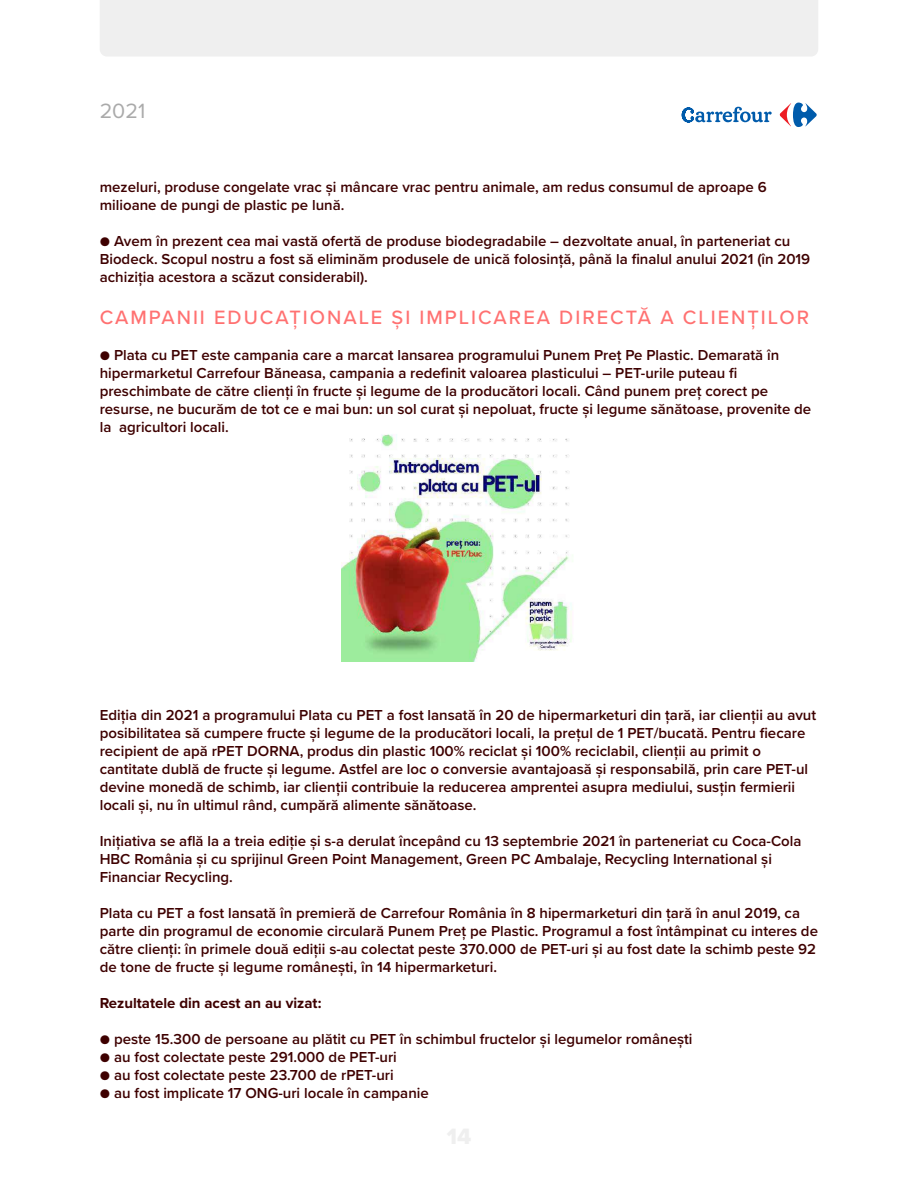
<style>
.page{position:relative;width:918px;height:1188px;background:#fff}
.page>*{position:absolute;margin:0;border:0;box-sizing:border-box;transform-origin:0 0}
.t1{font:21.45px "Proxima Nova";color:#aaa}
.t2{font:500 20px "Proxima Nova";letter-spacing:.1em;color:#ff7171}
.t3{font:600 15px/18px "Proxima Nova";color:#3e0000}
.t4{font:700 15px "Proxima Nova";color:#3e0000}
</style>
<div class="page">
<div style="left:100px;top:0;width:718px;height:56px;background:#efefef"></div>
<svg style="left:780px;top:103px;width:37px;height:24px"></svg>
<svg style="left:682px;top:107px;width:90px;height:15px"></svg>
<img style="left:341px;top:434px;width:232px;height:228px">
<h1 class="t1" style="left:100px;top:95px;width:47px">2021</h1>
<p class="t3" style="left:100px;top:177px;width:668px">mezeluri, produse congelate vrac și mâncare vrac pentru animale, am redus consumul de aproape 6 milioane de pungi de plastic pe lună.</p>
<p class="t3" style="left:100px;top:231px;width:712px">● Avem în prezent cea mai vastă ofertă de produse biodegradabile – dezvoltate anual, în parteneriat cu<br>Biodeck. Scopul nostru a fost să eliminăm produsele de unică folosință, până la finalul anului 2021 (în 2019 achiziția acestora a scăzut considerabil).</p>
<h2 class="t2" style="left:100px;top:302px;width:711px">CAMPANII EDUCAȚIONALE ȘI IMPLICAREA DIRECTĂ A CLIENȚILOR</h2>
<p class="t3" style="left:100px;top:345px;width:713px">● Plata cu PET este campania care a marcat lansarea programului Punem Preț Pe Plastic. Demarată în hipermarketul Carrefour Băneasa, campania a redefinit valoarea plasticului – PET-urile puteau fi preschimbate de către clienți în fructe și legume de la producători locali. Când punem preț corect pe resurse, ne bucurăm de tot ce e mai bun: un sol curat și nepoluat, fructe și legume sănătoase, provenite de la agricultori locali.</p>
<p class="t3" style="left:100px;top:705px;width:718px">Ediția din 2021 a programului Plata cu PET a fost lansată în 20 de hipermarketuri din țară, iar clienții au avut posibilitatea să cumpere fructe și legume de la producători locali, la prețul de 1 PET/bucată. Pentru fiecare recipient de apă rPET DORNA, produs din plastic 100% reciclat și 100% reciclabil, clienții au primit o cantitate dublă de fructe și legume. Astfel are loc o conversie avantajoasă și responsabilă, prin care PET-ul devine monedă de schimb, iar clienții contribuie la reducerea amprentei asupra mediului, susțin fermierii locali și, nu în ultimul rând, cumpără alimente sănătoase.</p>
<p class="t3" style="left:100px;top:831px;width:703px">Inițiativa se află la a treia ediție și s-a derulat începând cu 13 septembrie 2021 în parteneriat cu Coca-Cola<br>HBC România și cu sprijinul Green Point Management, Green PC Ambalaje, Recycling International și<br>Financiar Recycling.</p>
<p class="t3" style="left:100px;top:903px;width:720px">Plata cu PET a fost lansată în premieră de Carrefour România în 8 hipermarketuri din țară în anul 2019, ca parte din programul de economie circulară Punem Preț pe Plastic. Programul a fost întâmpinat cu interes de către clienți: în primele două ediții s-au colectat peste 370.000 de PET-uri și au fost date la schimb peste 92 de tone de fructe și legume românești, în 14 hipermarketuri.</p>
<p class="t4" style="left:100px;top:991px;width:223px">Rezultatele din acest an au vizat:</p>
<p class="t3" style="left:100px;top:1029px;width:594px">● peste 15.300 de persoane au plătit cu PET în schimbul fructelor și legumelor românești</p>
<p class="t3" style="left:100px;top:1047px;width:299px">● au fost colectate peste 291.000 de PET-uri</p>
<p class="t3" style="left:100px;top:1065px;width:296px">● au fost colectate peste 23.700 de rPET-uri</p>
<p class="t3" style="left:100px;top:1083px;width:331px">● au fost implicate 17 ONG-uri locale în campanie</p>
</div>
